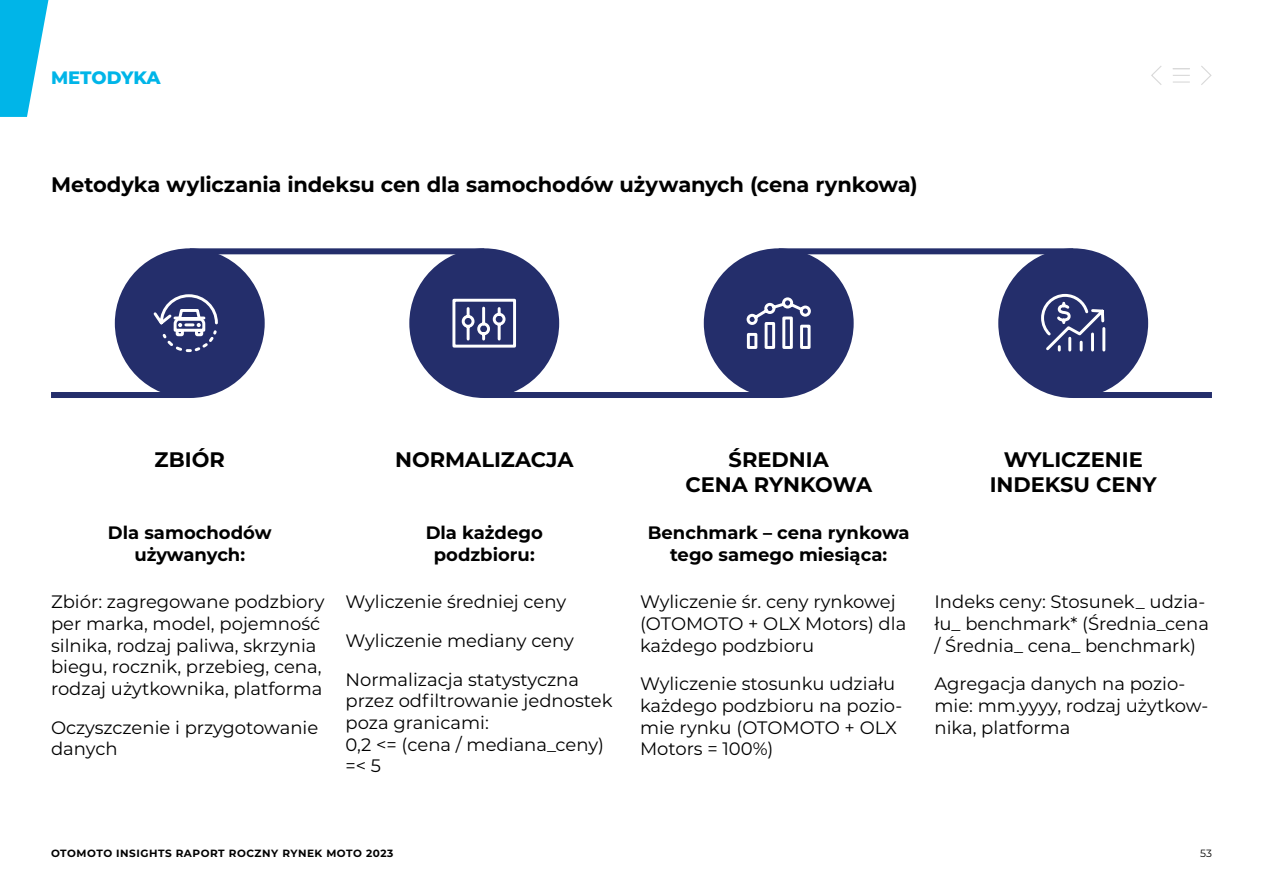
<style>
.page{position:relative;width:1263px;height:893px;background:#fff}
.page>*{position:absolute;margin:0;border:0;box-sizing:border-box;transform-origin:0 0}
.t1{font:700 21px/25.2px "Montserrat";color:#000;text-align:center}
.t2{font:18px/21.6px "Montserrat";color:#000}
.t3{font:700 18px/21.6px "Montserrat";color:#000;text-align:center}
.t4{font:800 18px "Montserrat";letter-spacing:-.005em;color:#00b5e8}
.t5{font:700 10.5px "Montserrat";letter-spacing:.05em;color:#000}
.t6{font:10.5px "Montserrat";color:#000}
</style>
<div class="page">
<svg style="left:1201px;top:66px;width:11px;height:19px"></svg>
<svg style="left:1151px;top:66px;width:11px;height:19px"></svg>
<svg style="left:1173px;top:68px;width:17px;height:1px"></svg>
<svg style="left:1173px;top:75px;width:17px;height:8px"></svg>
<svg style="left:0;top:0;width:49px;height:117px"></svg>
<div style="left:118px;top:251px;width:144px;height:144px;background:#242e6b;border-radius:50%"></div>
<div style="left:115px;top:248px;width:150px;height:150px;border:6px solid #242e6b;border-radius:50%"></div>
<div style="left:412px;top:251px;width:144px;height:144px;background:#242e6b;border-radius:50%"></div>
<div style="left:409px;top:248px;width:150px;height:150px;border:6px solid #242e6b;border-radius:50%"></div>
<div style="left:707px;top:251px;width:144px;height:144px;background:#242e6b;border-radius:50%"></div>
<div style="left:704px;top:248px;width:150px;height:150px;border:6px solid #242e6b;border-radius:50%"></div>
<div style="left:1001px;top:251px;width:144px;height:144px;background:#242e6b;border-radius:50%"></div>
<div style="left:998px;top:248px;width:150px;height:150px;border:6px solid #242e6b;border-radius:50%"></div>
<div style="left:51px;top:392px;width:139px;height:6px;background:#242e6b"></div>
<div style="left:1073px;top:392px;width:139px;height:6px;background:#242e6b"></div>
<div style="left:190px;top:248px;width:294px;height:6px;background:#242e6b"></div>
<div style="left:484px;top:392px;width:295px;height:6px;background:#242e6b"></div>
<div style="left:779px;top:248px;width:294px;height:6px;background:#242e6b"></div>
<svg style="left:153px;top:294px;width:65px;height:59px"></svg>
<svg style="left:452px;top:298px;width:64px;height:50px"></svg>
<svg style="left:1041px;top:293px;width:65px;height:59px"></svg>
<svg style="left:746px;top:297px;width:65px;height:52px"></svg>
<p class="t4" style="left:51px;top:65px;width:111px">METODYKA</p>
<p class="t1" style="left:51px;top:171px;width:868px">Metodyka wyliczania indeksu cen dla samochodów używanych (cena rynkowa)</p>
<p class="t1" style="left:155px;top:446px;width:72px">ZBIÓR</p>
<p class="t1" style="left:395px;top:446px;width:180px">NORMALIZACJA</p>
<p class="t3" style="left:108px;top:521px;width:165px">Dla samochodów używanych:</p>
<p class="t2" style="left:51px;top:591px;width:275px">Zbiór: zagregowane podzbiory per marka, model, pojemność silnika, rodzaj paliwa, skrzynia biegu, rocznik, przebieg, cena, rodzaj użytkownika, platforma</p>
<p class="t2" style="left:51px;top:716px;width:269px">Oczyszczenie i przygotowanie danych</p>
<p class="t3" style="left:426px;top:521px;width:119px">Dla każdego podzbioru:</p>
<p class="t2" style="left:345px;top:582px;width:235px;line-height:38.5px">Wyliczenie średniej ceny<br>Wyliczenie mediany ceny<br>Normalizacja statystyczna</p>
<p class="t2" style="left:345px;top:689px;width:268px">przez odfiltrowanie jednostek poza granicami:<br>0,2 &lt;= (cena / mediana_ceny) =&lt; 5</p>
<p class="t1" style="left:685px;top:446px;width:188px">ŚREDNIA<br>CENA RYNKOWA</p>
<p class="t3" style="left:648px;top:521px;width:263px">Benchmark – cena rynkowa tego samego miesiąca:</p>
<p class="t2" style="left:640px;top:591px;width:268px">Wyliczenie śr. ceny rynkowej (OTOMOTO + OLX Motors) dla każdego podzbioru</p>
<p class="t2" style="left:640px;top:672px;width:264px">Wyliczenie stosunku udziału każdego podzbioru na pozio&shy;mie rynku (OTOMOTO + OLX<br>Motors = 100%)</p>
<p class="t1" style="left:990px;top:446px;width:169px">WYLICZENIE<br>INDEKSU CENY</p>
<p class="t2" style="left:934px;top:591px;width:276px">Indeks ceny: Stosunek_ udzia&shy;łu_ benchmark* (Średnia_cena / Średnia_ cena_ benchmark)</p>
<p class="t2" style="left:934px;top:672px;width:275px">Agregacja danych na pozio&shy;mie: mm.yyyy, rodzaj użytkow&shy;nika, platforma</p>
<p class="t5" style="left:51px;top:845px;width:344px">OTOMOTO INSIGHTS RAPORT ROCZNY RYNEK MOTO 2023</p>
<p class="t6" style="left:1200px;top:846px;width:13px">53</p>
</div>
